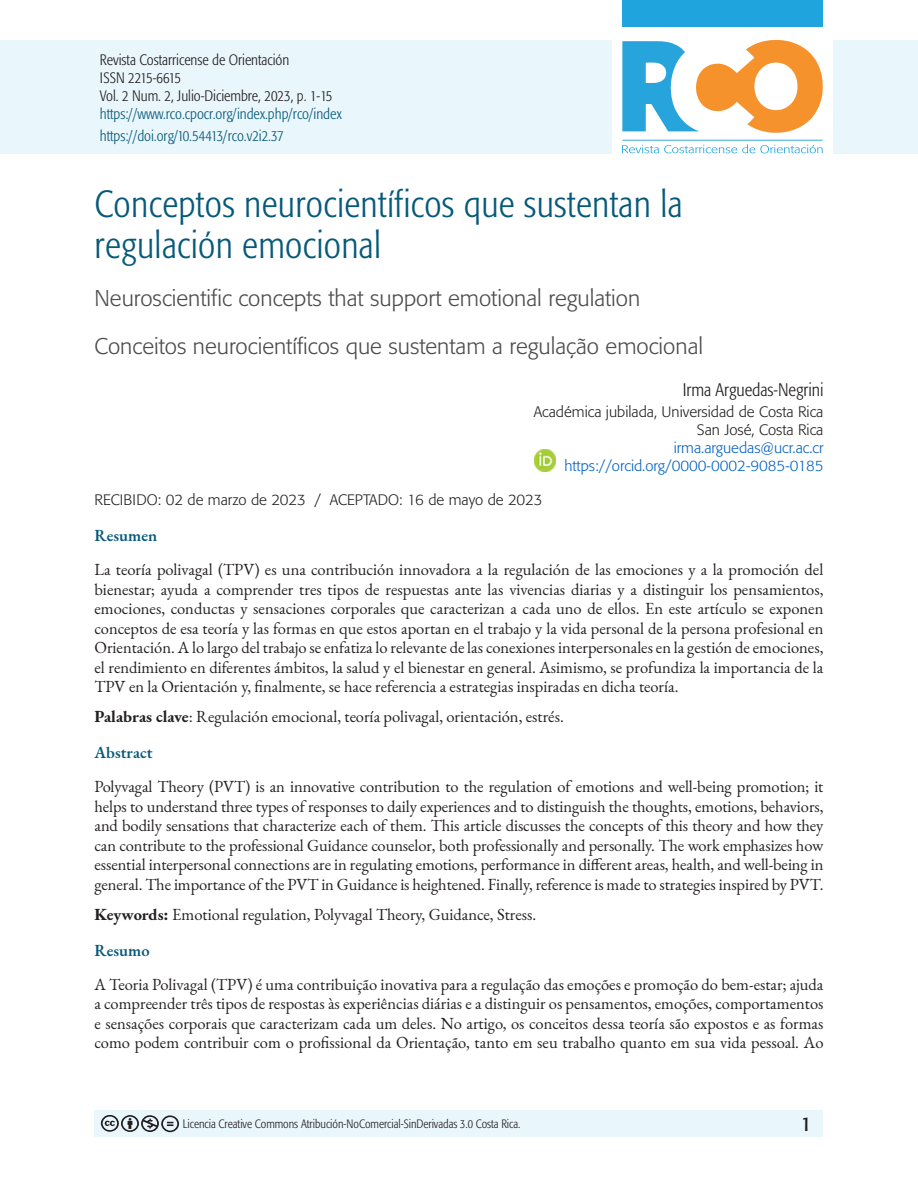
<style>
.page{position:relative;width:918px;height:1188px;background:#fff}
.page>*{position:absolute;margin:0;border:0;box-sizing:border-box;transform-origin:0 0}
.t1{font:300 condensed 37.5px/40.5px "Formata";letter-spacing:.01em;color:#07597a}
.TITLE-ENG{font:300 22.5px "Formata";color:#4b4c4d}
.t2{font:19.5px "Formata";color:#231f20}
.AUTHOR{font:300 condensed 18px "Formata";color:#231f20}
.ABSTRACT{font:16.5px/19.5px "EB Garamond";color:#231f20;text-align:justify}
.TITLE-ABSTRACT{font:600 16.5px "EB Garamond";color:#07597a}
.t3{font:300 condensed 15px/18px "Formata";color:#231f20}
.t4{font:300 condensed 15px/21.6px "Formata";color:#07597a}
.AFFILIATION{font:300 15px "Formata";color:#0563c1}
.AFFILIATION-2{font:300 15px "Formata";color:#231f20}
.FECHAS{font:300 15px "Formata";color:#231f20}
.t5{font:300 condensed 12px "Formata";color:#231f20}
.s1{font-weight:700}
</style>
<div class="page">
<div style="left:94px;top:1110px;width:730px;height:27px;background:#e9f6fb"></div>
<div style="left:0;top:40px;width:611px;height:113px;background:#e9f6fb"></div>
<div style="left:622px;top:0;width:201px;height:27px;background:#1fa4dd"></div>
<svg style="left:622px;top:40px;width:201px;height:93px"></svg>
<svg style="left:622px;top:140px;width:201px;height:13px"></svg>
<div style="left:833px;top:40px;width:85px;height:113px;background:#e9f6fb"></div>
<svg style="left:101px;top:1115px;width:78px;height:17px"></svg>
<img style="left:534px;top:450px;width:22px;height:21px">
<p class="t3" style="left:100px;top:51px;width:234px">Revista Costarricense de Orientación<br>ISSN 2215-6615<br>Vol. 2 Num. 2, Julio-Diciembre, 2023, p. 1-15</p>
<p class="t4" style="left:100px;top:103px;width:243px">https://www.rco.cpocr.org/index.php/rco/index https://doi.org/10.54413/rco.v2i2.37</p>
<p class="t1" style="left:94px;top:184px;width:590px">Conceptos neurocientíficos que sustentan la regulación emocional</p>
<p class="TITLE-ENG" style="left:94px;top:285px;width:547px">Neuroscientific concepts that support emotional regulation</p>
<p class="TITLE-ENG" style="left:94px;top:333px;width:610px">Conceitos neurocientíficos que sustentam a regulação emocional</p>
<p class="AUTHOR" style="left:683px;top:380px;width:142px">Irma Arguedas-Negrini</p>
<p class="AFFILIATION-2" style="left:534px;top:403px;width:291px">Académica jubilada, Universidad de Costa Rica</p>
<p class="AFFILIATION-2" style="left:697px;top:421px;width:128px">San José, Costa Rica</p>
<p class="AFFILIATION" style="left:674px;top:439px;width:151px">irma.arguedas@ucr.ac.cr</p>
<p class="AFFILIATION" style="left:564px;top:457px;width:261px">https://orcid.org/0000-0002-9085-0185</p>
<p class="FECHAS" style="left:94px;top:491px;width:449px">RECIBIDO: 02 de marzo de 2023 / ACEPTADO: 16 de mayo de 2023</p>
<p class="TITLE-ABSTRACT" style="left:94px;top:525px;width:64px">Resumen</p>
<p class="ABSTRACT" style="left:94px;top:560px;width:731px">La teoría polivagal (TPV) es una contribución innovadora a la regulación de las emociones y a la promoción del bienestar; ayuda a comprender tres tipos de respuestas ante las vivencias diarias y a distinguir los pensamientos, emociones, conductas y sensaciones corporales que caracterizan a cada uno de ellos. En este artículo se exponen conceptos de esa teoría y las formas en que estos aportan en el trabajo y la vida personal de la persona profesional en Orientación. A lo largo del trabajo se enfatiza lo relevante de las conexiones interpersonales en la gestión de emociones, el rendimiento en diferentes ámbitos, la salud y el bienestar en general. Asimismo, se profundiza la importancia de la TPV en la Orientación y, finalmente, se hace referencia a estrategias inspiradas en dicha teoría.</p>
<p class="ABSTRACT" style="left:94px;top:707px;width:471px"><span class="s1">Palabras clave</span>: Regulación emocional, teoría polivagal, orientación, estrés.</p>
<p class="TITLE-ABSTRACT" style="left:94px;top:742px;width:60px">Abstract</p>
<p class="ABSTRACT" style="left:94px;top:777px;width:731px">Polyvagal Theory (PVT) is an innovative contribution to the regulation of emotions and well-being promotion; it helps to understand three types of responses to daily experiences and to distinguish the thoughts, emotions, behaviors, and bodily sensations that characterize each of them. This article discusses the concepts of this theory and how they can contribute to the professional Guidance counselor, both professionally and personally. The work emphasizes how essential interpersonal connections are in regulating emotions, performance in different areas, health, and well-being in general. The importance of the PVT in Guidance is heightened. Finally, reference is made to strategies inspired by PVT.</p>
<p class="ABSTRACT" style="left:94px;top:905px;width:443px"><span class="s1">Keywords:</span> Emotional regulation, Polyvagal Theory, Guidance, Stress.</p>
<p class="TITLE-ABSTRACT" style="left:94px;top:939px;width:57px">Resumo</p>
<p class="ABSTRACT" style="left:94px;top:975px;width:731px">A Teoria Polivagal (TPV) é uma contribuição inovativa para a regulação das emoções e promoção do bem-estar; ajuda a compreender três tipos de respostas às experiências diárias e a distinguir os pensamentos, emoções, comportamentos e sensações corporais que caracterizam cada um deles. No artigo, os conceitos dessa teoría são expostos e as formas como podem contribuir com o profissional da Orientação, tanto em seu trabalho quanto em sua vida pessoal. Ao</p>
<p class="t5" style="left:183px;top:1117px;width:339px">Licencia Creative Commons Atribución-NoComercial-SinDerivadas 3.0 Costa Rica.</p>
<p class="t2" style="left:801px;top:1112px;width:13px">1</p>
</div>
